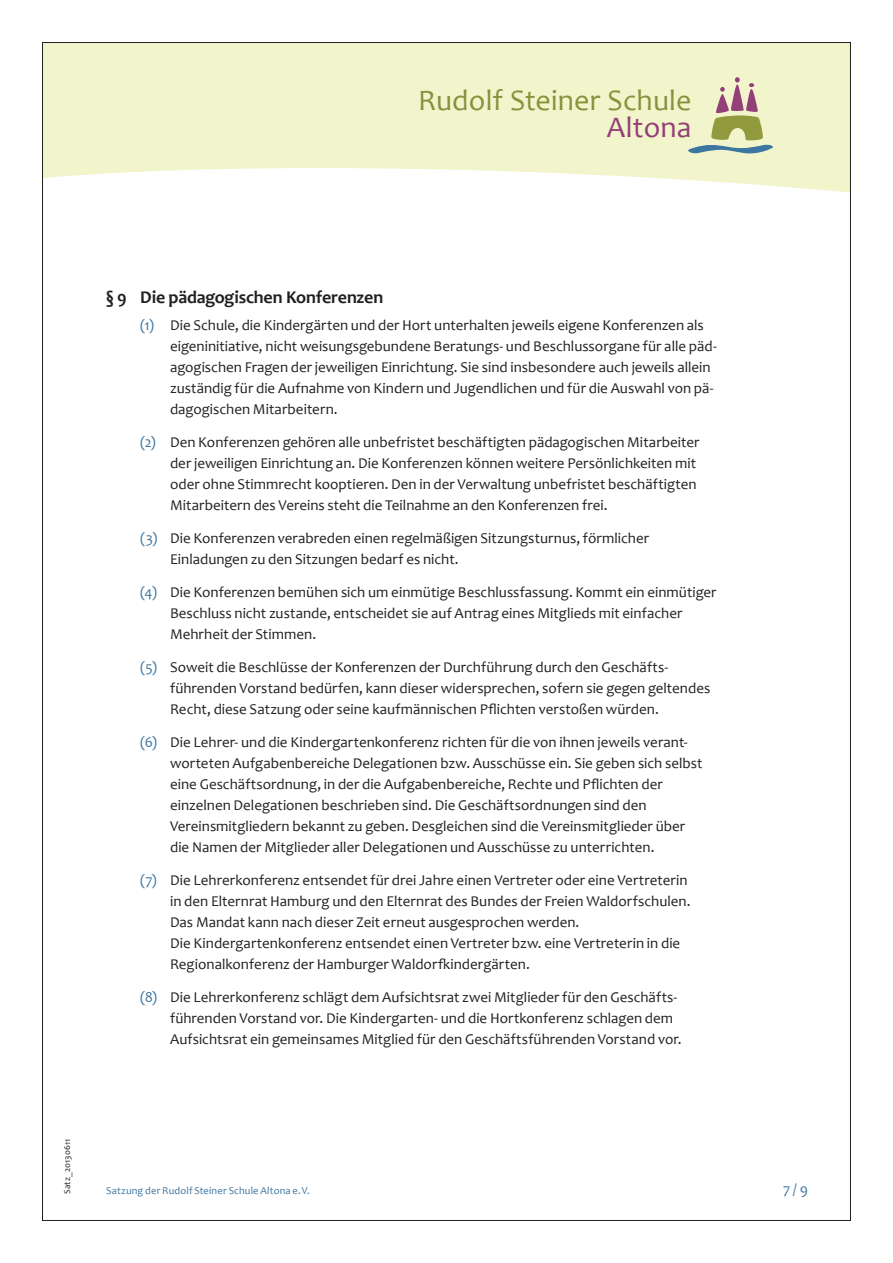
<style>
.page{position:relative;width:893px;height:1263px;background:#fff}
.page>*{position:absolute;margin:0;border:0;box-sizing:border-box;transform-origin:0 0}
.t1{font:29.85px "Candara";letter-spacing:.005em;color:#88913d}
.t2{font:29.85px "Candara";letter-spacing:.005em;color:#933f78}
.HLcopy12_14_lb_k_ein{font:700 18px "Candara";letter-spacing:-.01em;color:#231f20}
.Copy10_14_lb_k_einzu{font:15px/21px "Candara";color:#231f20}
.t3{font:15px "Candara";color:#3d76a1}
.t4{font:10.5px "Candara";letter-spacing:.015em;color:#3d76a1}
.t5{font:9px "Candara";letter-spacing:.015em;color:#231f20}
.s1{color:#3d76a1}
</style>
<div class="page">
<svg style="left:44px;top:44px;width:805px;height:149px;background:#f3f6d1"></svg>
<svg style="left:687px;top:77px;width:86px;height:78px;background:#d0d0ac"></svg>
<h1 class="t1" style="left:418px;top:82px;width:275px">Rudolf Steiner Schule</h1>
<h1 class="t2" style="left:607px;top:109px;width:86px">Altona</h1>
<p class="HLcopy12_14_lb_k_ein" style="left:106px;top:286px;width:278px">§ 9 Die pädagogischen Konferenzen</p>
<p class="Copy10_14_lb_k_einzu" style="left:170px;top:315px;width:548px;text-indent:-30px"><span class="s1">(1)</span> Die Schule, die Kindergärten und der Hort unterhalten jeweils eigene Konferenzen als eigeninitiative, nicht weisungsgebundene Beratungs- und Beschlussorgane für alle päd&shy;agogischen Fragen der jeweiligen Einrichtung. Sie sind insbesondere auch jeweils allein zuständig für die Aufnahme von Kindern und Jugendlichen und für die Auswahl von pä&shy;dagogischen Mitarbeitern.</p>
<p class="Copy10_14_lb_k_einzu" style="left:170px;top:432px;width:531px;text-indent:-30px"><span class="s1">(2)</span> Den Konferenzen gehören alle unbefristet beschäftigten pädagogischen Mitarbeiter der jeweiligen Einrichtung an. Die Konferenzen können weitere Persönlichkeiten mit oder ohne Stimmrecht kooptieren. Den in der Verwaltung unbefristet beschäftigten Mitarbeitern des Vereins steht die Teilnahme an den Konferenzen frei.</p>
<p class="Copy10_14_lb_k_einzu" style="left:170px;top:528px;width:481px;text-indent:-30px"><span class="s1">(3)</span> Die Konferenzen verabreden einen regelmäßigen Sitzungsturnus, förmlicher<br>Einladungen zu den Sitzungen bedarf es nicht.</p>
<p class="Copy10_14_lb_k_einzu" style="left:170px;top:582px;width:548px;text-indent:-30px"><span class="s1">(4)</span> Die Konferenzen bemühen sich um einmütige Beschlussfassung. Kommt ein einmütiger<br>Beschluss nicht zustande, entscheidet sie auf Antrag eines Mitglieds mit einfacher<br>Mehrheit der Stimmen.</p>
<p class="Copy10_14_lb_k_einzu" style="left:170px;top:657px;width:542px;text-indent:-30px"><span class="s1">(5)</span> Soweit die Beschlüsse der Konferenzen der Durchführung durch den Geschäfts&shy;führenden Vorstand bedürfen, kann dieser widersprechen, sofern sie gegen geltendes<br>Recht, diese Satzung oder seine kaufmännischen Pflichten verstoßen würden.</p>
<p class="Copy10_14_lb_k_einzu" style="left:170px;top:732px;width:534px;text-indent:-30px"><span class="s1">(6)</span> Die Lehrer- und die Kindergartenkonferenz richten für die von ihnen jeweils verant&shy;worteten Aufgabenbereiche Delegationen bzw. Ausschüsse ein. Sie geben sich selbst eine Geschäftsordnung, in der die Aufgabenbereiche, Rechte und Pflichten der einzelnen Delegationen beschrieben sind. Die Geschäftsordnungen sind den Vereinsmitgliedern bekannt zu geben. Desgleichen sind die Vereinsmitglieder über die Namen der Mitglieder aller Delegationen und Ausschüsse zu unterrichten.</p>
<p class="Copy10_14_lb_k_einzu" style="left:170px;top:870px;width:522px;text-indent:-30px"><span class="s1">(7)</span> Die Lehrerkonferenz entsendet für drei Jahre einen Vertreter oder eine Vertreterin in den Elternrat Hamburg und den Elternrat des Bundes der Freien Waldorfschulen.<br>Das Mandat kann nach dieser Zeit erneut ausgesprochen werden.<br>Die Kindergartenkonferenz entsendet einen Vertreter bzw. eine Vertreterin in die Regionalkonferenz der Hamburger Waldorfkindergärten.</p>
<p class="Copy10_14_lb_k_einzu" style="left:170px;top:987px;width:513px;text-indent:-30px"><span class="s1">(8)</span> Die Lehrerkonferenz schlägt dem Aufsichtsrat zwei Mitglieder für den Geschäfts&shy;führenden Vorstand vor. Die Kindergarten- und die Hortkonferenz schlagen dem<br>Aufsichtsrat ein gemeinsames Mitglied für den Geschäftsführenden Vorstand vor.</p>
<p class="t5" style="left:62px;top:1194px;width:57px;rotate:-90deg">Satz_20130611</p>
<p class="t4" style="left:106px;top:1184px;width:205px">Satzung der Rudolf Steiner Schule Altona e.V.</p>
<p class="t3" style="left:783px;top:1180px;width:26px">7 / 9</p>
</div>
